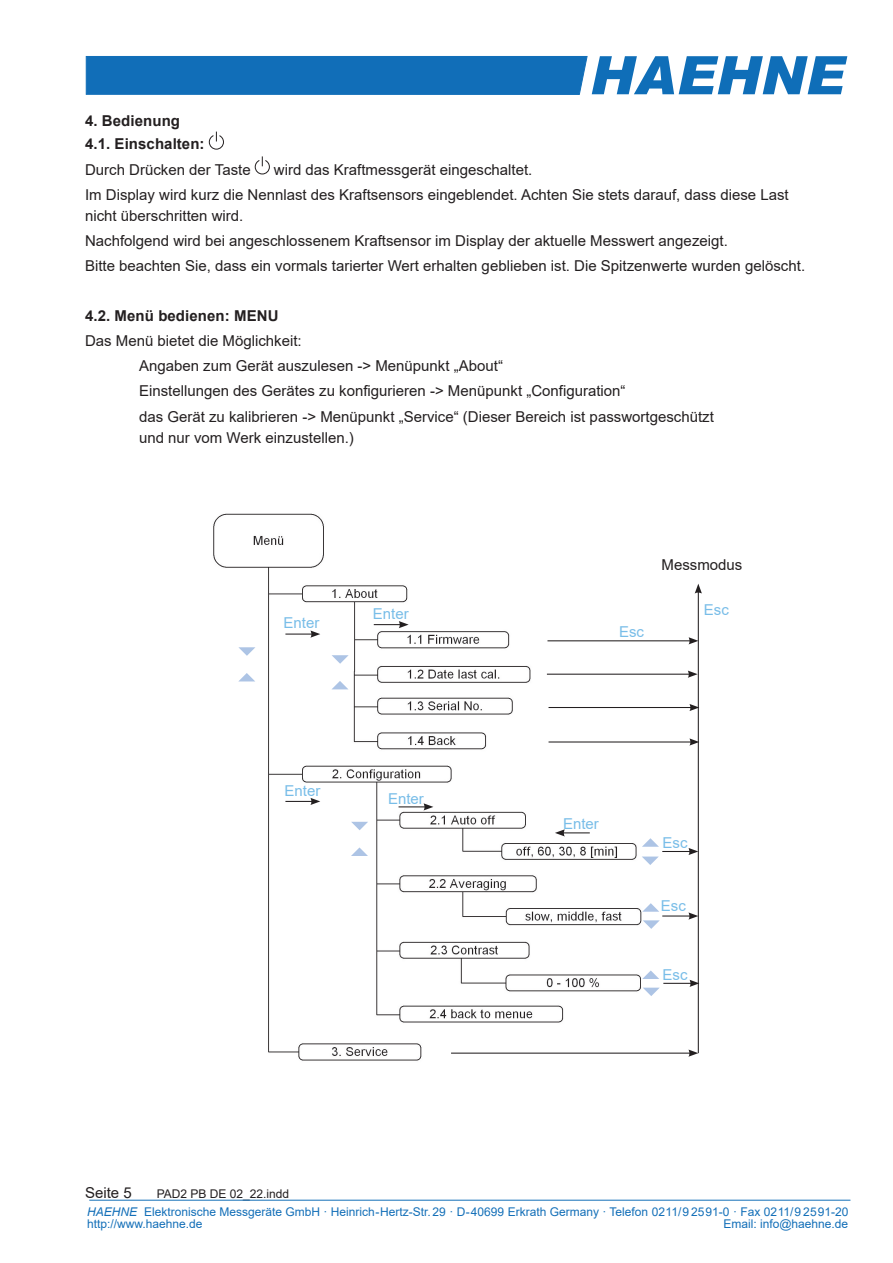
<style>
.page{position:relative;width:893px;height:1263px;background:#fff}
.page>*{position:absolute;margin:0;border:0;box-sizing:border-box;transform-origin:0 0}
.t1{font:15px/25.2px "Arial";color:#231f20}
.t2{font:700 15px/23.7px "Arial";letter-spacing:.005em;color:#231f20}
.t3{font:15px "Arial";color:#78bde8}
.t4{font:12px/18.1px "Arial";color:#136fb8}
.s1{color:#231f20}
.s2{font-style:italic}
</style>
<div class="page">
<hr style="left:89px;top:1200px;width:761px;height:1px;background:#136fb8">
<svg style="left:85px;top:56px;width:762px;height:38px;background:#3282c2"></svg>
<svg style="left:209px;top:132px;width:15px;height:17px"></svg>
<svg style="left:255px;top:156px;width:15px;height:18px"></svg>
<img style="left:213px;top:513px;width:434px;height:548px">
<svg style="left:555px;top:829px;width:35px;height:7px"></svg>
<hr style="left:285px;top:633px;width:28px;height:2px;background:#231f20">
<svg style="left:310px;top:630px;width:10px;height:8px"></svg>
<svg style="left:399px;top:803px;width:34px;height:7px"></svg>
<svg style="left:285px;top:798px;width:35px;height:7px"></svg>
<svg style="left:374px;top:621px;width:35px;height:7px"></svg>
<hr style="left:698px;top:591px;width:1px;height:462px;background:#231f20">
<svg style="left:695px;top:584px;width:7px;height:9px"></svg>
<hr style="left:549px;top:741px;width:143px;height:1px;background:#231f20">
<svg style="left:689px;top:738px;width:10px;height:8px"></svg>
<hr style="left:549px;top:707px;width:143px;height:1px;background:#231f20">
<svg style="left:689px;top:704px;width:10px;height:7px"></svg>
<hr style="left:547px;top:674px;width:143px;height:1px;background:#231f20">
<svg style="left:688px;top:670px;width:10px;height:8px"></svg>
<hr style="left:547px;top:640px;width:144px;height:1px;background:#231f20">
<svg style="left:688px;top:637px;width:10px;height:7px"></svg>
<svg style="left:642px;top:838px;width:56px;height:27px"></svg>
<svg style="left:238px;top:673px;width:17px;height:8px"></svg>
<svg style="left:238px;top:647px;width:17px;height:9px"></svg>
<svg style="left:331px;top:681px;width:17px;height:8px"></svg>
<svg style="left:332px;top:655px;width:17px;height:9px"></svg>
<svg style="left:351px;top:847px;width:17px;height:9px"></svg>
<svg style="left:351px;top:822px;width:17px;height:8px"></svg>
<svg style="left:642px;top:903px;width:56px;height:26px"></svg>
<svg style="left:642px;top:970px;width:57px;height:26px"></svg>
<hr style="left:451px;top:1052px;width:240px;height:2px;background:#231f20">
<svg style="left:688px;top:1049px;width:10px;height:8px"></svg>
<p class="t2" style="left:85px;top:109px;width:121px">4. Bedienung<br>4.1. Einschalten:</p>
<p class="t1" style="left:85px;top:157px;width:167px">Durch Drücken der Taste</p>
<p class="t1" style="left:85px;top:157px;width:705px;text-indent:189px">wird das Kraftmessgerät eingeschaltet.<br>Im Display wird kurz die Nennlast des Kraftsensors eingeblendet. Achten Sie stets darauf, dass diese Last</p>
<p class="t1" style="left:85px;top:203px;width:722px">nicht überschritten wird.<br>Nachfolgend wird bei angeschlossenem Kraftsensor im Display der aktuelle Messwert angezeigt.<br>Bitte beachten Sie, dass ein vormals tarierter Wert erhalten geblieben ist. Die Spitzenwerte wurden gelöscht.</p>
<p class="t2" style="left:85px;top:304px;width:195px">4.2. Menü bedienen: MENU</p>
<p class="t1" style="left:139px;top:328px;width:576px;text-indent:-54px">Das Menü bietet die Möglichkeit:<br>Angaben zum Gerät auszulesen -&gt; Menüpunkt „About“<br>Einstellungen des Gerätes zu konfigurieren -&gt; Menüpunkt „Configuration“<br>das Gerät zu kalibrieren -&gt; Menüpunkt „Service“ (Dieser Bereich ist passwortgeschützt</p>
<p class="t1" style="left:139px;top:424px;width:216px">und nur vom Werk einzustellen.)</p>
<p class="t3" style="left:284px;top:612px;width:37px">Enter</p>
<p class="t3" style="left:373px;top:603px;width:37px">Enter</p>
<p class="t3" style="left:285px;top:780px;width:37px">Enter</p>
<p class="t3" style="left:388px;top:788px;width:37px">Enter</p>
<p class="t3" style="left:619px;top:622px;width:27px">Esc</p>
<p class="t1" style="left:662px;top:552px;width:82px">Messmodus</p>
<p class="t3" style="left:704px;top:600px;width:27px">Esc</p>
<p class="t3" style="left:563px;top:813px;width:37px">Enter</p>
<p class="t3" style="left:662px;top:832px;width:27px">Esc</p>
<p class="t3" style="left:661px;top:895px;width:27px">Esc</p>
<p class="t3" style="left:662px;top:964px;width:27px">Esc</p>
<p class="t1" style="left:85px;top:1180px;width:48px">Seite 5</p>
<p class="t4" style="left:87px;top:1184px;width:763px;text-indent:69px"><span class="s1">PAD2 PB DE 02_22.indd<br></span><span class="s2">HAEHNE</span> Elektronische Messgeräte GmbH · Heinrich-Hertz-Str. 29 · D-40699 Erkrath Germany · Telefon 0211/9 25 91-0 · Fax 0211/9 25 91-20</p>
<p class="t4" style="left:87px;top:1214px;width:117px">http://www.haehne.de</p>
<p class="t4" style="left:723px;top:1214px;width:126px">Email: info@haehne.de</p>
</div>
